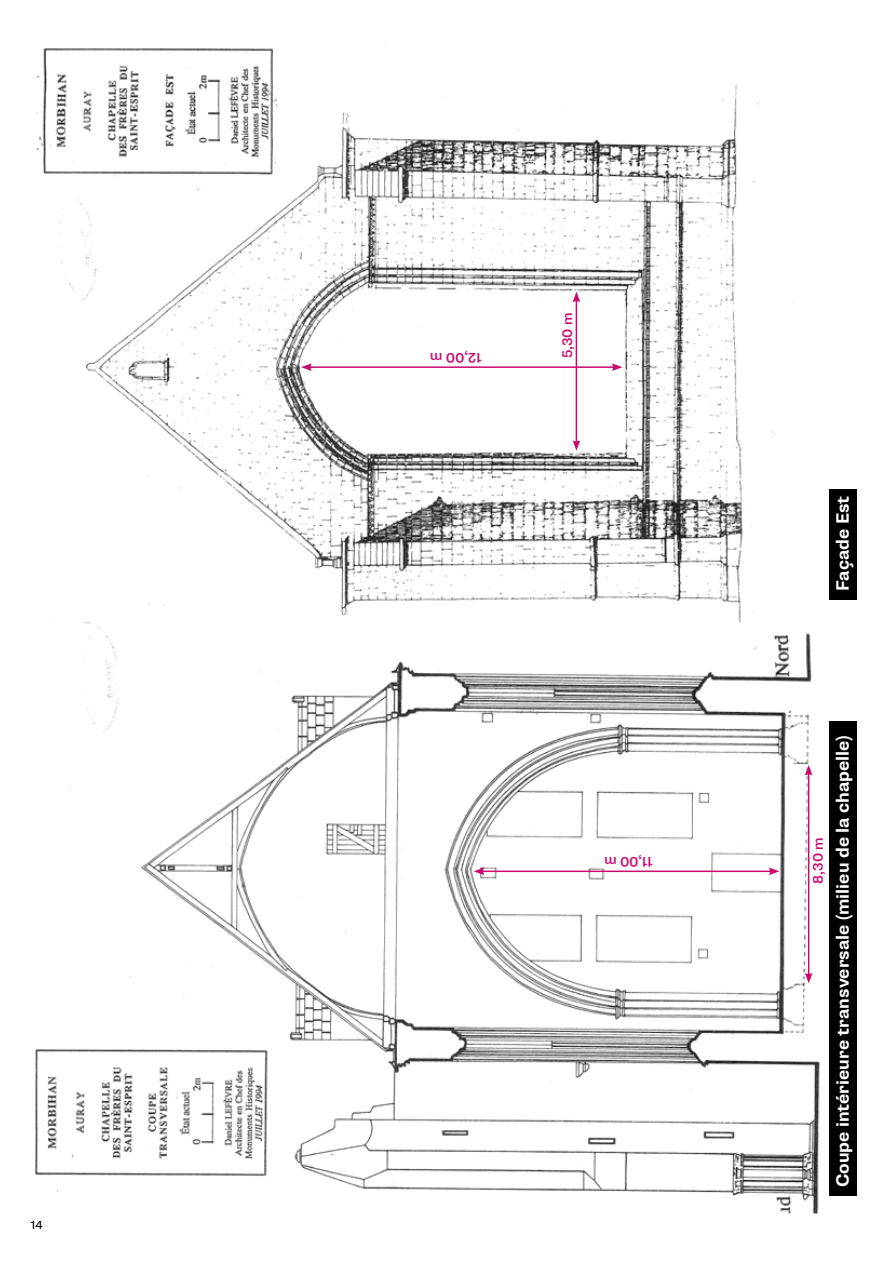
<style>
.page{position:relative;width:893px;height:1263px;background:#fff}
.page>*{position:absolute;margin:0;border:0;box-sizing:border-box;transform-origin:0 0}
.t1{font:700 18px "Supria Sans";color:#fff}
.t2{font:500 13.95px "Supria Sans";color:#cb0a6e}
.t3{font:12px "Supria Sans";color:#000}
</style>
<div class="page">
<img style="left:35px;top:42px;width:805px;height:1172px">
<hr style="left:482px;top:870px;width:289px;height:2px;background:#cb0a6e">
<svg style="left:769px;top:867px;width:10px;height:8px"></svg>
<svg style="left:474px;top:867px;width:10px;height:8px"></svg>
<hr style="left:309px;top:366px;width:305px;height:2px;background:#cb0a6e">
<svg style="left:612px;top:363px;width:10px;height:8px"></svg>
<svg style="left:301px;top:363px;width:11px;height:8px"></svg>
<hr style="left:808px;top:773px;width:1px;height:202px;background:#cb0a6e">
<svg style="left:805px;top:973px;width:7px;height:10px"></svg>
<svg style="left:805px;top:765px;width:7px;height:10px"></svg>
<hr style="left:576px;top:300px;width:1px;height:143px;background:#cb0a6e">
<svg style="left:573px;top:440px;width:7px;height:11px"></svg>
<svg style="left:573px;top:292px;width:7px;height:10px"></svg>
<div style="left:829px;top:721px;width:28px;height:475px;background:#000"></div>
<div style="left:829px;top:489px;width:28px;height:110px;background:#000"></div>
<p class="t3" style="left:31px;top:1218px;width:13px">14</p>
<p class="t2" style="left:481px;top:366px;width:53px;rotate:-180deg">12,00 m</p>
<p class="t2" style="left:559px;top:358px;width:47px;rotate:-90deg">5,30 m</p>
<p class="t2" style="left:652px;top:870px;width:50px;rotate:-180deg">11,00 m</p>
<p class="t1" style="left:831px;top:591px;width:97px;rotate:-90deg">Façade Est</p>
<p class="t2" style="left:809px;top:883px;width:48px;rotate:-90deg">8,30 m</p>
<p class="t1" style="left:831px;top:1187px;width:454px;rotate:-90deg">Coupe intérieure transversale (milieu de la chapelle)</p>
</div>
